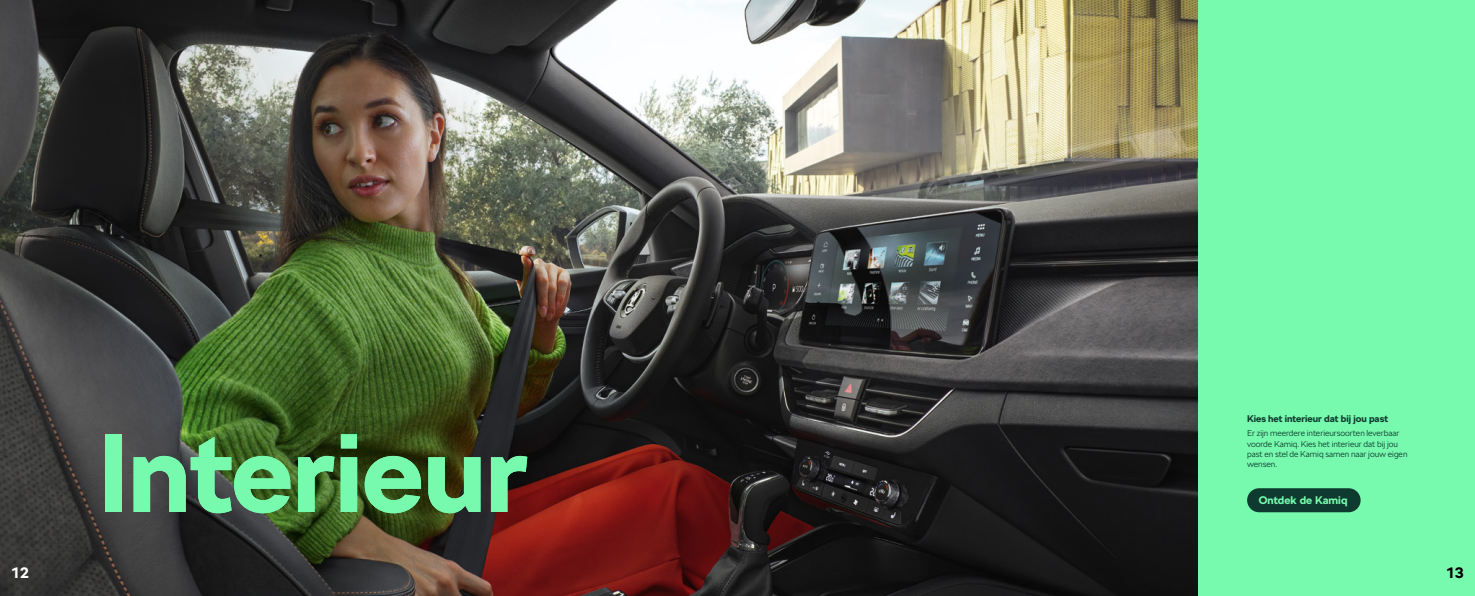
<style>
.page{position:relative;width:1475px;height:596px;background:#fff}
.page>*{position:absolute;margin:0;border:0;box-sizing:border-box;transform-origin:0 0}
.t1{font:700 110.2px "SKODA Next";color:#78faae}
.t2{font:700 15px "SKODA Next";color:#fff}
.t3{font:700 15px "SKODA Next";color:#000}
.t4{font:700 11px "SKODA Next";color:#78faae}
.t5{font:700 9.6px "SKODA Next";color:#0e3a2f}
.t6{font:300 8.5px/10.2px "SKODA Next";color:#0e3a2f}
</style>
<div class="page">
<img style="left:0;top:0;width:1198px;height:595px">
<div style="left:1198px;top:0;width:276px;height:595px;background:#78faae"></div>
<div style="left:1246px;top:488px;width:114px;height:24px;background:#0e3a2f;border-radius:12px"></div>
<h1 class="t1" style="left:98px;top:398px;width:431px">Interieur</h1>
<p class="t5" style="left:1246px;top:412px;width:142px">Kies het interieur dat bij jou past</p>
<p class="t6" style="left:1246px;top:428px;width:162px">Er zijn meerdere interieursoorten leverbaar voorde Kamiq. Kies het interieur dat bij jou past en stel de Kamiq samen naar jouw eigen wensen.</p>
<p class="t4" style="left:1258px;top:493px;width:90px">Ontdek de Kamiq</p>
<h2 class="t2" style="left:11px;top:562px;width:19px">12</h2>
<h2 class="t3" style="left:1445px;top:562px;width:19px">13</h2>
</div>
